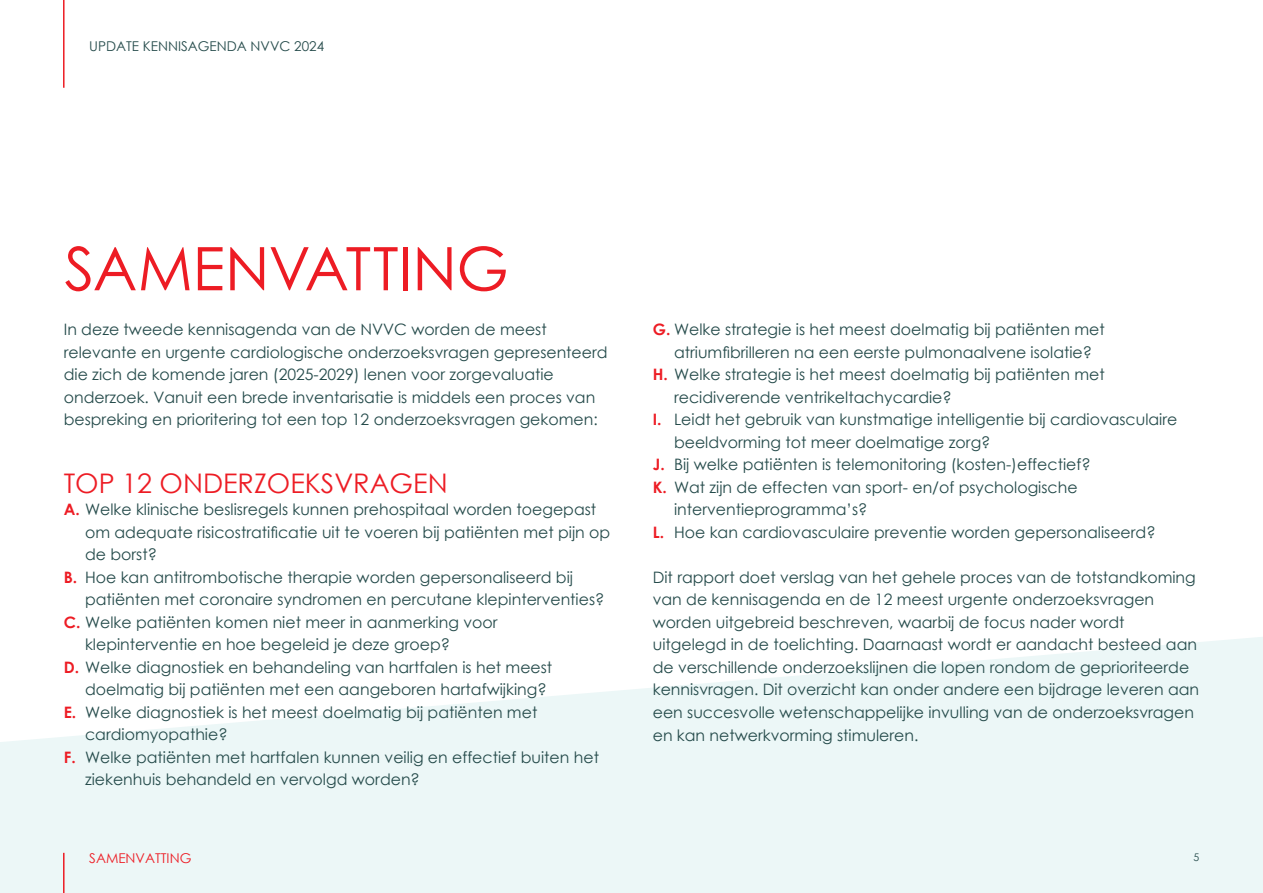
<style>
.page{position:relative;width:1263px;height:893px;background:#fff}
.page>*{position:absolute;margin:0;border:0;box-sizing:border-box;transform-origin:0 0}
.t1{font:60px "Century Gothic";letter-spacing:-.005em;color:#ed1c24}
.t2{font:27px "Century Gothic";color:#ed1c24}
.t3{font:15.75px/22.5px "Century Gothic";color:#244a4a}
.t4{font:13.5px "Century Gothic";color:#244a4a}
.t5{font:13.5px "Century Gothic";color:#ed1c24}
.t6{font:10.5px "Century Gothic";color:#244a4a}
.s1{font-weight:700;color:#ed1c24}
</style>
<div class="page">
<svg style="left:0;top:637px;width:1263px;height:256px;fill:#ecf7f7"></svg>
<hr style="left:63px;top:0;width:2px;height:88px;background:#ed1c24">
<hr style="left:63px;top:853px;width:2px;height:40px;background:#ed1c24">
<p class="t4" style="left:89px;top:37px;width:236px">UPDATE KENNISAGENDA NVVC 2024</p>
<h1 class="t1" style="left:65px;top:227px;width:446px">SAMENVATTING</h1>
<p class="t3" style="left:64px;top:318px;width:545px">In deze tweede kennisagenda van de NVVC worden de meest relevante en urgente cardiologische onderzoeksvragen gepresenteerd die zich de komende jaren (2025-2029) lenen voor zorgevaluatie onderzoek. Vanuit een brede inventarisatie is middels een proces van bespreking en prioritering tot een top 12 onderzoeksvragen gekomen:</p>
<h2 class="t2" style="left:64px;top:464px;width:385px">TOP 12 ONDERZOEKSVRAGEN</h2>
<p class="t3" style="left:64px;top:498px;width:534px"><span class="s1">A.</span> Welke klinische beslisregels kunnen prehospitaal worden toegepast</p>
<p class="t3" style="left:85px;top:521px;width:527px">om adequate risicostratificatie uit te voeren bij patiënten met pijn op</p>
<p class="t3" style="left:85px;top:543px;width:73px">de borst?</p>
<p class="t3" style="left:64px;top:566px;width:511px"><span class="s1">B.</span> Hoe kan antitrombotische therapie worden gepersonaliseerd bij</p>
<p class="t3" style="left:85px;top:588px;width:521px">patiënten met coronaire syndromen en percutane klepinterventies?</p>
<p class="t3" style="left:64px;top:611px;width:435px"><span class="s1">C.</span> Welke patiënten komen niet meer in aanmerking voor</p>
<p class="t3" style="left:85px;top:633px;width:367px">klepinterventie en hoe begeleid je deze groep?</p>
<p class="t3" style="left:64px;top:656px;width:490px"><span class="s1">D.</span> Welke diagnostiek en behandeling van hartfalen is het meest</p>
<p class="t3" style="left:85px;top:678px;width:463px">doelmatig bij patiënten met een aangeboren hartafwijking?</p>
<p class="t3" style="left:64px;top:701px;width:475px"><span class="s1">E.</span> Welke diagnostiek is het meest doelmatig bij patiënten met</p>
<p class="t3" style="left:85px;top:723px;width:144px">cardiomyopathie?</p>
<p class="t3" style="left:64px;top:746px;width:537px"><span class="s1">F.</span> Welke patiënten met hartfalen kunnen veilig en effectief buiten het</p>
<p class="t3" style="left:85px;top:768px;width:336px">ziekenhuis behandeld en vervolgd worden?</p>
<p class="t3" style="left:653px;top:318px;width:454px"><span class="s1">G.</span> Welke strategie is het meest doelmatig bij patiënten met</p>
<p class="t3" style="left:674px;top:341px;width:420px">atriumfibrilleren na een eerste pulmonaalvene isolatie?</p>
<p class="t3" style="left:653px;top:363px;width:454px"><span class="s1">H.</span> Welke strategie is het meest doelmatig bij patiënten met</p>
<p class="t3" style="left:674px;top:386px;width:279px">recidiverende ventrikeltachycardie?</p>
<p class="t3" style="left:653px;top:408px;width:526px"><span class="s1">I.</span> Leidt het gebruik van kunstmatige intelligentie bij cardiovasculaire</p>
<p class="t3" style="left:674px;top:431px;width:318px">beeldvorming tot meer doelmatige zorg?</p>
<p class="t3" style="left:653px;top:453px;width:439px"><span class="s1">J.</span> Bij welke patiënten is telemonitoring (kosten-)effectief?</p>
<p class="t3" style="left:653px;top:476px;width:426px"><span class="s1">K.</span> Wat zijn de effecten van sport- en/of psychologische</p>
<p class="t3" style="left:674px;top:498px;width:195px">interventieprogramma’s?</p>
<p class="t3" style="left:653px;top:521px;width:504px"><span class="s1">L.</span> Hoe kan cardiovasculaire preventie worden gepersonaliseerd?</p>
<p class="t3" style="left:653px;top:566px;width:548px">Dit rapport doet verslag van het gehele proces van de totstandkoming van de kennisagenda en de 12 meest urgente onderzoeksvragen worden uitgebreid beschreven, waarbij de focus nader wordt uitgelegd in de toelichting. Daarnaast wordt er aandacht besteed aan de verschillende onderzoekslijnen die lopen rondom de geprioriteerde kennisvragen. Dit overzicht kan onder andere een bijdrage leveren aan een succesvolle wetenschappelijke invulling van de onderzoeksvragen en kan netwerkvorming stimuleren.</p>
<p class="t5" style="left:89px;top:849px;width:17px">Samenvatting</p>
<p class="t6" style="left:1193px;top:849px;width:7px">5</p>
</div>
